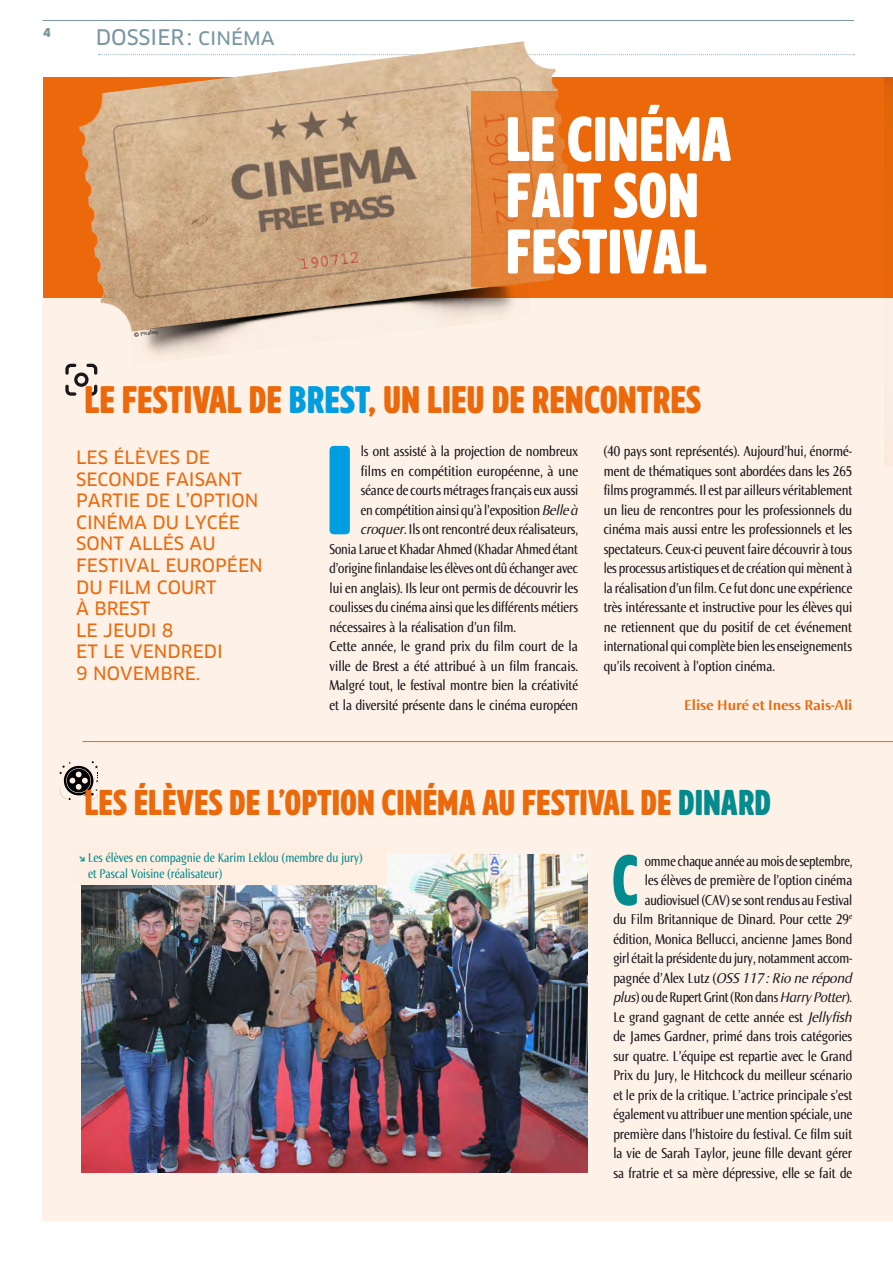
<style>
.page{position:relative;width:893px;height:1263px;background:#fff}
.page>*{position:absolute;margin:0;border:0;box-sizing:border-box;transform-origin:0 0}
.t1{font:126.9px "Timeout Sans";color:#009ee0}
.t2{font:70.95px "Timeout Sans";color:#048b8e;scale:.9 1}
.t3{font:63px/56.2px "Timeout Sans";color:#fff}
.t4{font:38.55px "Timeout Sans";color:#eb690b}
.t5{font:36px "Timeout Sans";color:#eb690b}
.t6{font:21px "Clan News SC";color:#7996a2}
.t7{font:18px/21.6px "Clan News";color:#eb690b}
.t8{font:15px/19.5px "Norma Cond";color:#1a171c;text-align:justify}
.t9{font:italic 15px "Norma";color:#1a171c}
.t10{font:700 15px "Norma";color:#eb690b}
.t11{font:13.5px/16.5px "Norma Cond";color:#048b8e}
.t12{font:12px "Clan Black SC";color:#7996a2}
.t13{font:6px "Norma";color:#1a171c}
.s1{font-family:"Frutiger"}
.s2{color:#009ee0}
.s3{font-family:"Norma"}
.s4{font-family:"Norma";font-style:italic}
.s5{color:#048b8e}
.s6{font-family:"Alegreya Sans";font-weight:700}
.s7{font-family:"Norma Cond";font-style:normal}
</style>
<div class="page">
<hr style="left:43px;top:20px;width:811px;height:1px;background:#7996a2">
<svg style="left:582px;top:54px;width:272px;height:1px"></svg>
<div style="left:43px;top:298px;width:850px;height:922px;background:#fef1e7"></div>
<div style="left:43px;top:78px;width:850px;height:220px;background:#eb690b"></div>
<img style="left:75px;top:41px;width:506px;height:283px">
<img style="left:130px;top:282px;width:401px;height:75px">
<svg style="left:472px;top:91px;width:109px;height:195px;fill:#e48237"></svg>
<svg style="left:65px;top:364px;width:32px;height:32px"></svg>
<img style="left:82px;top:854px;width:506px;height:318px">
<hr style="left:82px;top:741px;width:811px;height:1px;background:#eb690b">
<div style="left:73px;top:846px;width:314px;height:38px;background:#feefe2"></div>
<img style="left:884px;top:77px;width:9px;height:390px">
<svg style="left:59px;top:761px;width:39px;height:39px"></svg>
<p class="t12" style="left:43px;top:26px;width:9px">4</p>
<h3 class="t6" style="left:96px;top:26px;width:181px">DOSSIER : cinéma</h3>
<p class="t13" style="left:134px;top:331px;width:26px;rotate:-8deg"><span class="s1">©</span> Pixabay</p>
<h3 class="t3" style="left:506px;top:106px;width:227px">LE CINÉMA<br>FAIT SON<br>FESTIVAL</h3>
<h3 class="t4" style="left:85px;top:368px;width:618px">LE FESTIVAL DE <span class="s2">BREST</span>, UN LIEU DE RENCONTRES</h3>
<p class="t7" style="left:76px;top:447px;width:188px">LES ÉLÈVES DE<br>SECONDE FAISANT<br>PARTIE DE L’OPTION<br>CINÉMA DU LYCÉE<br>SONT ALLÉS AU<br>FESTIVAL EUROPÉEN<br>DU FILM COURT<br>À BREST<br>LE JEUDI 8<br>ET LE VENDREDI<br>9 NOVEMBRE.</p>
<h1 class="t1" style="left:325px;top:386px;width:31px">I</h1>
<p class="t8" style="left:361px;top:442px;width:219px">ls ont assisté à la projection de nombreux</p>
<p class="t8" style="left:361px;top:461px;width:219px">films en compétition européenne, à une</p>
<p class="t8" style="left:361px;top:481px;width:219px">séance de courts métrages fra<span class="s3">nç</span>ais eux aussi</p>
<p class="t8" style="left:361px;top:500px;width:219px">en compétition ainsi qu’à l’exposition <span class="s4">Belle à</span></p>
<p class="t8" style="left:361px;top:520px;width:219px"><span class="s4">croquer</span>. Ils ont rencontré deux réalisateurs,</p>
<p class="t8" style="left:330px;top:539px;width:250px">Sonia Larue et Khadar Ahmed (Khadar Ahmed étant</p>
<p class="t8" style="left:330px;top:559px;width:250px">d’origine finlandaise les élèves ont dû échanger avec</p>
<p class="t8" style="left:330px;top:578px;width:250px">lui en anglais). Ils leur ont permis de découvrir les</p>
<p class="t8" style="left:330px;top:598px;width:250px">coulisses du cinéma ainsi que les différents métiers</p>
<p class="t8" style="left:330px;top:617px;width:188px">nécessaires à la réalisation d’un film.</p>
<p class="t8" style="left:330px;top:637px;width:250px">Cette année, le grand prix du film court de la</p>
<p class="t8" style="left:330px;top:656px;width:250px">ville de Brest a été attribué à un film français.</p>
<p class="t8" style="left:330px;top:676px;width:250px">Malgré tout, le festival montre bien la créativité</p>
<p class="t8" style="left:330px;top:695px;width:250px">et la diversité présente dans le cinéma européen</p>
<p class="t8" style="left:604px;top:442px;width:250px">(40 pays sont représentés). Aujourd’hui, énormé&shy;ment de thématiques sont abordées dans les 265 films programmés. Il est par ailleurs véritablement un lieu de rencontres pour les professionnels du cinéma mais aussi entre les professionnels et les spectateurs. Ceux-ci peuvent faire découvrir à tous les processus artistiques et de création qui mènent à la réalisation d’un film. Ce fut donc une expérience très intéressante et instructive pour les élèves qui ne retiennent que du positif de cet événement international qui complète bien les enseignements qu’ils reçoivent à l’option cinéma.</p>
<p class="t10" style="left:684px;top:697px;width:170px">Elise Huré et Iness Rais-Ali</p>
<h3 class="t5" style="left:85px;top:773px;width:688px">LES ÉLÈVES DE L’OPTION CINÉMA AU FESTIVAL DE <span class="s5">DINARD</span></h3>
<h2 class="t2" style="left:612px;top:822px;width:31px">C</h2>
<p class="t11" style="left:88px;top:849px;width:276px;text-indent:-9px"><span class="s6">↘</span> Les élèves en compagnie de Karim Leklou (membre du jury) et Pascal Voisine (réalisateur)</p>
<p class="t8" style="left:613px;top:851px;width:241px;text-align:right">omme chaque année au mois de septembre,<br>les élèves de première de l’option cinéma audiovisuel (CAV) se sont rendus au Festival<br>du Film Britannique de Dinard. Pour cette 29<sup>e </sup>édition, Monica Bellucci, ancienne James Bond girl était la présidente du jury, notamment accom-</p>
<p class="t9" style="left:613px;top:970px;width:240px"><span class="s7">pagnée d’Alex Lutz (</span>OSS 117 : Rio ne répond</p>
<p class="t8" style="left:613px;top:988px;width:240px"><span class="s4">plus</span>) ou de Rupert Grint (Ron dans <span class="s4">Harry Potter</span>).<br>Le grand gagnant de cette année est <span class="s4">Jellyfish </span>de James Gardner, primé dans trois catégories sur quatre. L’équipe est repartie avec le Grand Prix du Jury, le Hitchcock du meilleur scénario et le prix de la critique. L’actrice principale s’est également vu attribuer une mention spéciale, une première dans l’histoire du festival. Ce film suit la vie de Sarah Taylor, jeune fille devant gérer sa fratrie et sa mère dépressive, elle se fait de</p>
</div>
